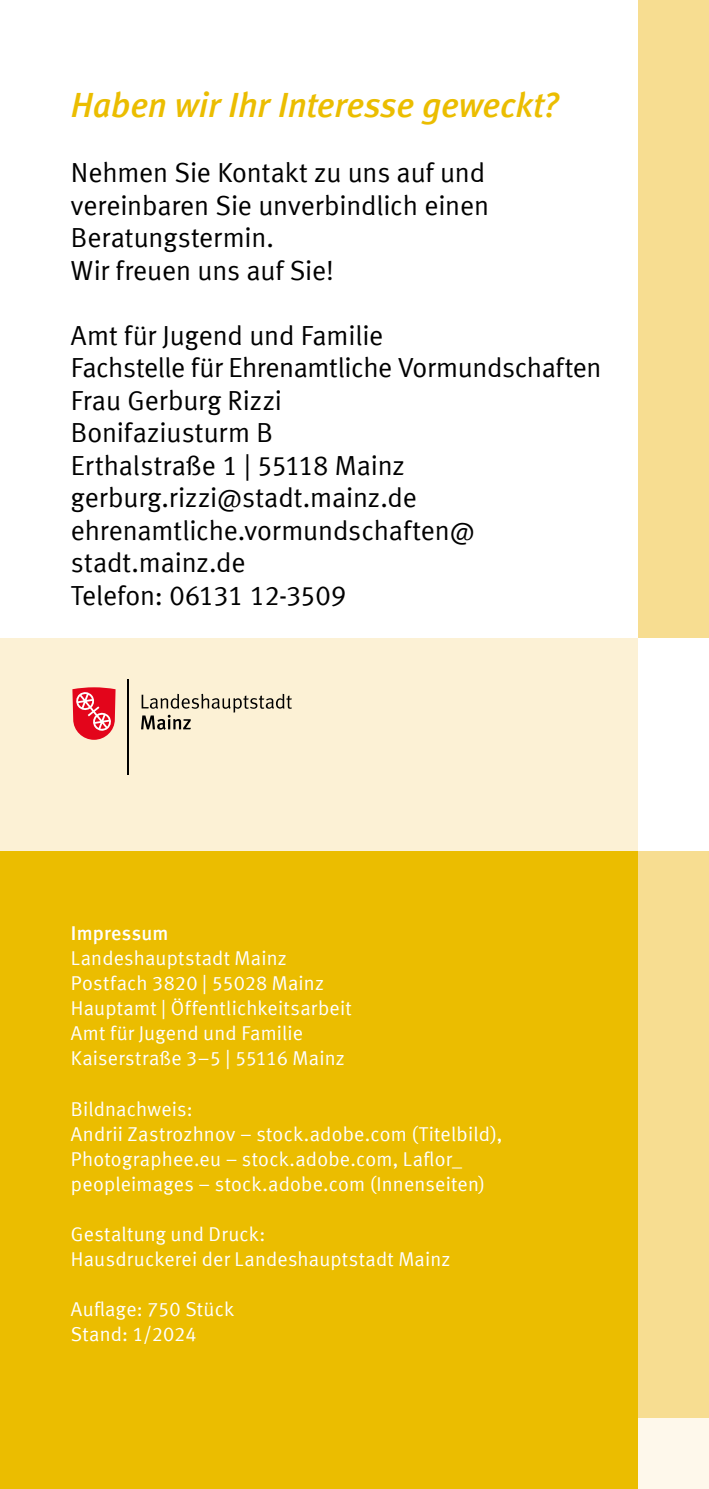
<style>
.page{position:relative;width:709px;height:1489px;background:#fff}
.page>*{position:absolute;margin:0;border:0;box-sizing:border-box;transform-origin:0 0}
.t1{font:italic 700 35px "Mainz Meta";letter-spacing:-.005em;color:#ebbd00}
.t2{font:27.5px/32.5px "Mainz Meta";letter-spacing:-.005em;color:#000}
.t3{font:20px/25px "Mainz Meta";letter-spacing:.01em;color:#fff}
.t4{font:700 20px "Mainz Meta";letter-spacing:.015em;color:#fff}
</style>
<div class="page">
<div style="left:0;top:850px;width:709px;height:638px;background:#ebbd00"></div>
<div style="left:0;top:638px;width:709px;height:212px;background:#fcf1d5"></div>
<div style="left:638px;top:0;width:71px;height:1417px;background:#f7dd91"></div>
<div style="left:638px;top:1417px;width:71px;height:71px;background:#fef8eb"></div>
<div style="left:638px;top:638px;width:71px;height:212px;background:#fff"></div>
<svg style="left:141px;top:693px;width:151px;height:36px"></svg>
<hr style="left:128px;top:679px;width:1px;height:96px;background:#000">
<svg style="left:72px;top:687px;width:44px;height:52px;background:#ea4b57"></svg>
<h1 class="t1" style="left:71px;top:84px;width:489px">Haben wir Ihr Interesse geweckt?</h1>
<h2 class="t2" style="left:71px;top:156px;width:420px">Nehmen Sie Kontakt zu uns auf und vereinbaren Sie unverbindlich einen<br>Beratungstermin.<br>Wir freuen uns auf Sie!</h2>
<p class="t2" style="left:71px;top:318px;width:532px">Amt für Jugend und Familie<br>Fachstelle für Ehrenamtliche Vormundschaften<br>Frau Gerburg Rizzi<br>Bonifaziusturm B<br>Erthalstraße 1 | 55118 Mainz gerburg.rizzi@stadt.mainz.de ehrenamtliche.vormundschaften@ stadt.mainz.de<br>Telefon: 06131 12-3509</p>
<p class="t4" style="left:71px;top:921px;width:99px">Impressum</p>
<p class="t3" style="left:71px;top:945px;width:282px">Landeshauptstadt Mainz<br>Postfach 3820 | 55028 Mainz<br>Hauptamt | Öffentlichkeitsarbeit<br>Amt für Jugend und Familie<br>Kaiserstraße 3–5 | 55116 Mainz</p>
<p class="t3" style="left:71px;top:1095px;width:433px">Bildnachweis:<br>Andrii Zastrozhnov – stock.adobe.com (Titelbild), Photographee.eu – stock.adobe.com, Laflor_ peopleimages – stock.adobe.com (Innenseiten)</p>
<p class="t3" style="left:71px;top:1220px;width:381px">Gestaltung und Druck:<br>Hausdruckerei der Landeshauptstadt Mainz</p>
<p class="t3" style="left:71px;top:1295px;width:165px">Auflage: 750 Stück<br>Stand: 1/2024</p>
</div>
